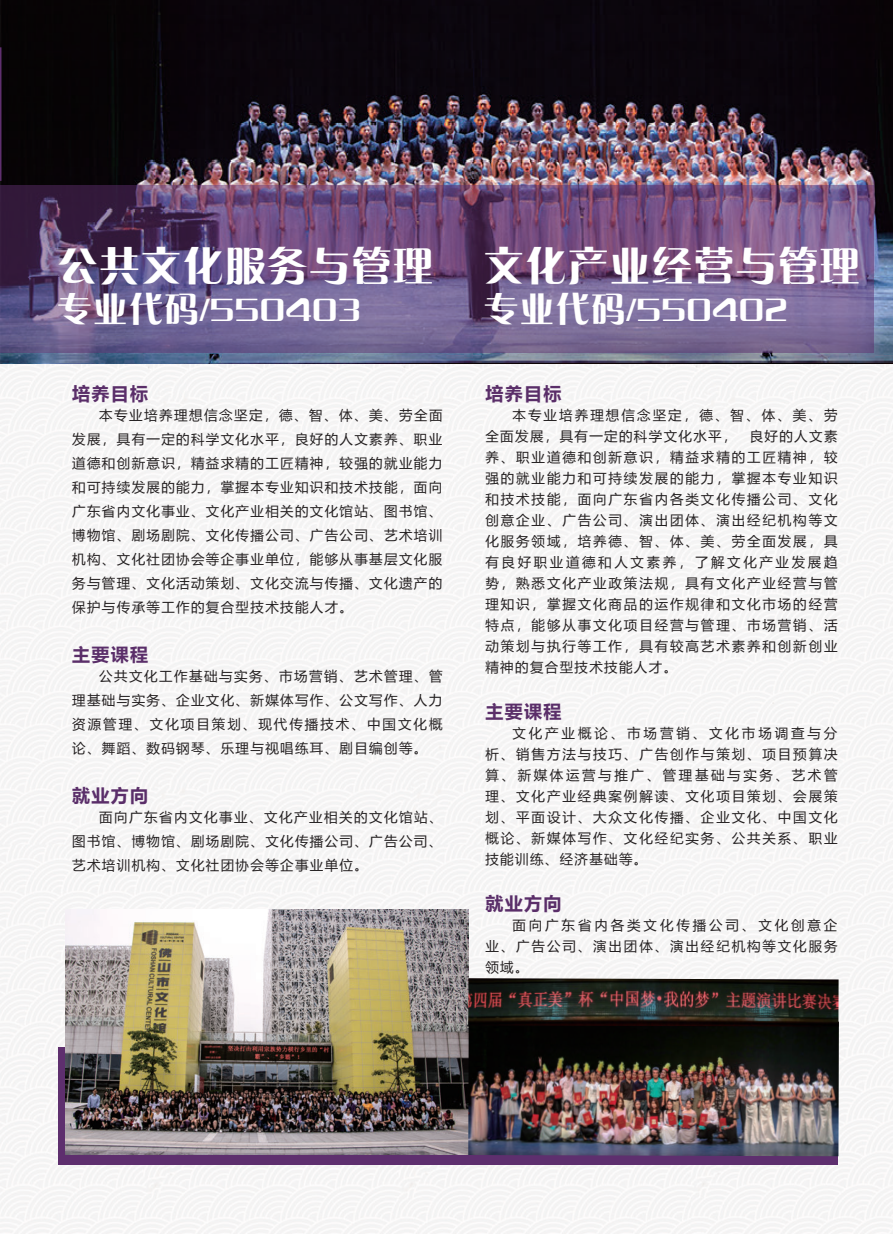
<style>
.page{position:relative;width:893px;height:1234px;background:#fff}
.page>*{position:absolute;margin:0;border:0;box-sizing:border-box;transform-origin:0 0}
.t1{font:40.5px "FZCQJW GB1 0";letter-spacing:.035em;color:#fff}
.t2{font:34.5px "FZCQJW GB1 0";letter-spacing:.035em;color:#fff}
.t3{font:700 18px "Microsoft Ya Hei";letter-spacing:.075em;color:#5a2e69}
.t4{font:13.5px/21px "Microsoft Ya Hei";letter-spacing:.11em;color:#231f20;text-align:justify}
</style>
<div class="page">
<div style="left:0;top:363px;width:893px;height:870px;background:#f6f5f5"></div>
<div style="left:58px;top:1047px;width:779px;height:117px;background:#5e2f6e"></div>
<img style="left:0;top:0;width:893px;height:363px">
<img style="left:66px;top:909px;width:402px;height:245px">
<img style="left:468px;top:1026px;width:371px;height:129px">
<img style="left:468px;top:977px;width:371px;height:49px">
<svg style="left:0;top:185px;width:874px;height:167px;background:#6e5483"></svg>
<svg style="left:0;top:47px;width:1px;height:134px"></svg>
<h1 class="t1" style="left:57px;top:244px;width:378px">公共文化服务与管理</h1>
<h2 class="t2" style="left:57px;top:290px;width:304px">专业代码/550403</h2>
<h3 class="t3" style="left:72px;top:381px;width:78px">培养目标</h3>
<p class="t4" style="left:72px;top:402px;width:372px;line-height:24px;text-indent:27px">本专业培养理想信念坚定，德、智、体、美、劳全面发展，具有一定的科学文化水平，良好的人文素养、职业道德和创新意识，精益求精的工匠精神，较强的就业能力和可持续发展的能力，掌握本专业知识和技术技能，面向广东省内文化事业、文化产业相关的文化馆站、图书馆、博物馆、剧场剧院、文化传播公司、广告公司、艺术培训机构、文化社团协会等企事业单位，能够从事基层文化服务与管理、文化活动策划、文化交流与传播、文化遗产的保护与传承等工作的复合型技术技能人才。</p>
<h3 class="t3" style="left:72px;top:642px;width:78px">主要课程</h3>
<p class="t4" style="left:72px;top:663px;width:372px;line-height:24px;text-indent:27px">公共文化工作基础与实务、市场营销、艺术管理、管理基础与实务、企业文化、新媒体写作、公文写作、人力资源管理、文化项目策划、现代传播技术、中国文化概论、舞蹈、数码钢琴、乐理与视唱练耳、剧目编创等。</p>
<h3 class="t3" style="left:72px;top:783px;width:78px">就业方向</h3>
<p class="t4" style="left:72px;top:804px;width:372px;line-height:24px;text-indent:27px">面向广东省内文化事业、文化产业相关的文化馆站、图书馆、博物馆、剧场剧院、文化传播公司、广告公司、艺术培训机构、文化社团协会等企事业单位。</p>
<h1 class="t1" style="left:484px;top:244px;width:378px">文化产业经营与管理</h1>
<h2 class="t2" style="left:484px;top:290px;width:305px">专业代码/550402</h2>
<h3 class="t3" style="left:485px;top:381px;width:78px">培养目标</h3>
<p class="t4" style="left:485px;top:404px;width:354px;text-indent:27px">本专业培养理想信念坚定，德、智、体、美、劳全面发展，具有一定的科学文化水平， 良好的人文素养、职业道德和创新意识，精益求精的工匠精神，较强的就业能力和可持续发展的能力，掌握本专业知识和技术技能，面向广东省内各类文化传播公司、文化创意企业、广告公司、演出团体、演出经纪机构等文化服务领域，培养德、智、体、美、劳全面发展，具有良好职业道德和人文素养，了解文化产业发展趋势，熟悉文化产业政策法规，具有文化产业经营与管理知识，掌握文化商品的运作规律和文化市场的经营特点，能够从事文化项目经营与管理、市场营销、活动策划与执行等工作，具有较高艺术素养和创新创业精神的复合型技术技能人才。</p>
<h3 class="t3" style="left:485px;top:699px;width:78px">主要课程</h3>
<p class="t4" style="left:485px;top:722px;width:354px;text-indent:27px">文化产业概论、市场营销、文化市场调查与分析、销售方法与技巧、广告创作与策划、项目预算决算、新媒体运营与推广、管理基础与实务、艺术管理、文化产业经典案例解读、文化项目策划、会展策划、平面设计、大众文化传播、企业文化、中国文化概论、新媒体写作、文化经纪实务、公共关系、职业技能训练、经济基础等。</p>
<h3 class="t3" style="left:485px;top:891px;width:78px">就业方向</h3>
<p class="t4" style="left:485px;top:914px;width:354px;text-indent:27px">面向广东省内各类文化传播公司、文化创意企业、广告公司、演出团体、演出经纪机构等文化服务领域。</p>
</div>
